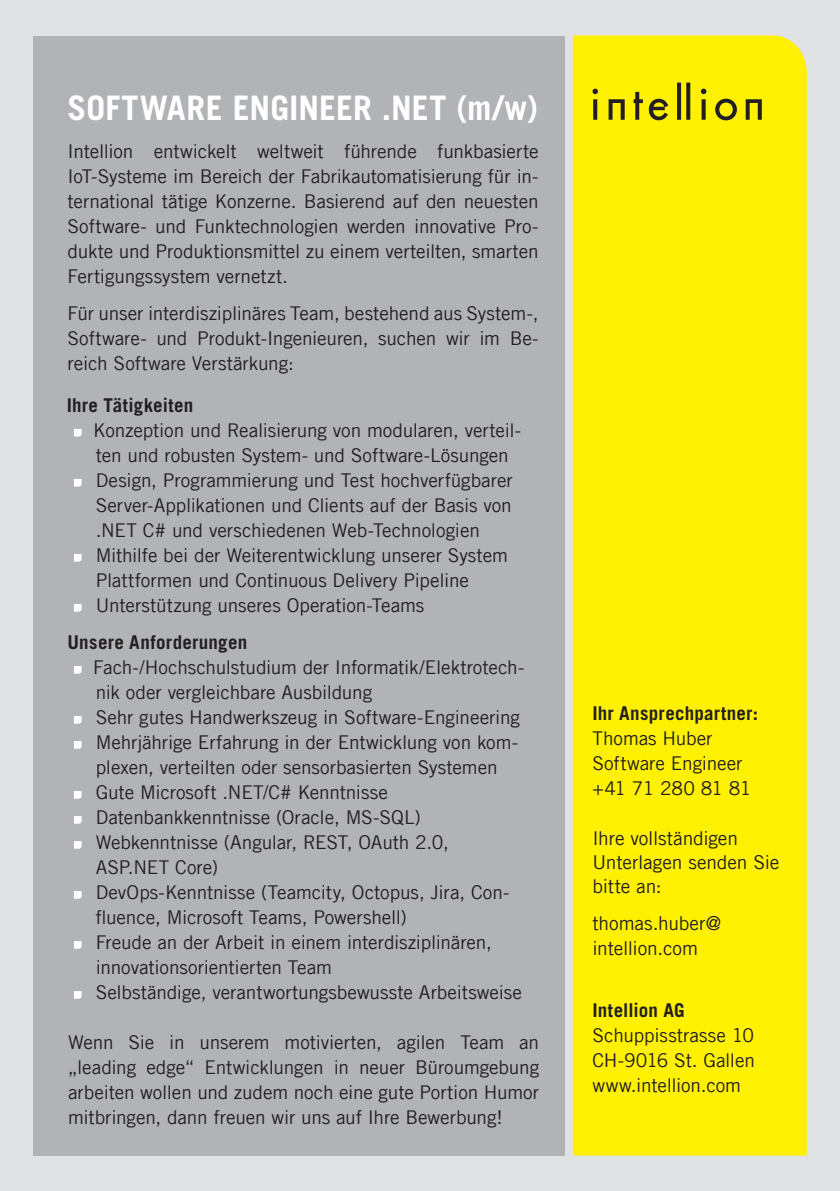
<style>
.page{position:relative;width:840px;height:1191px;background:#fff}
.page>*{position:absolute;margin:0;border:0;box-sizing:border-box;transform-origin:0 0}
.t1{font:700 33.8px "Trade Gothic LT";color:#fff}
.t2{font:19.2px/24.2px "Trade Gothic LT";letter-spacing:-.01em;color:#231f20}
.t3{font:19px/25px "Trade Gothic LT";letter-spacing:-.01em;color:#231f20}
.t4{font:700 19px/25px "Trade Gothic LT";letter-spacing:.01em;color:#231f20}
.t5{font:19px "Trade Gothic LT";letter-spacing:-.045em;color:#231f20}
.s1{font-weight:400}
</style>
<div class="page">
<div style="left:0;top:0;width:839px;height:1191px;background:#e1e2e4"></div>
<div style="left:33px;top:36px;width:531px;height:1119px;background:#b2b3b7"></div>
<div style="left:572px;top:35px;width:234px;height:1120px;background:#fff101"></div>
<svg style="left:592px;top:89px;width:5px;height:31px"></svg>
<svg style="left:608px;top:99px;width:16px;height:21px"></svg>
<svg style="left:633px;top:92px;width:9px;height:28px"></svg>
<svg style="left:648px;top:99px;width:20px;height:21px"></svg>
<svg style="left:676px;top:83px;width:14px;height:37px"></svg>
<svg style="left:700px;top:89px;width:6px;height:31px"></svg>
<svg style="left:745px;top:99px;width:16px;height:21px"></svg>
<svg style="left:714px;top:99px;width:22px;height:21px"></svg>
<svg style="left:74px;top:429px;width:8px;height:7px"></svg>
<svg style="left:74px;top:479px;width:8px;height:7px"></svg>
<svg style="left:74px;top:554px;width:8px;height:7px"></svg>
<svg style="left:74px;top:604px;width:8px;height:7px"></svg>
<svg style="left:74px;top:666px;width:8px;height:7px"></svg>
<svg style="left:74px;top:716px;width:8px;height:7px"></svg>
<svg style="left:74px;top:741px;width:8px;height:7px"></svg>
<svg style="left:74px;top:791px;width:8px;height:7px"></svg>
<svg style="left:74px;top:816px;width:8px;height:7px"></svg>
<svg style="left:74px;top:841px;width:8px;height:7px"></svg>
<svg style="left:74px;top:891px;width:8px;height:7px"></svg>
<svg style="left:74px;top:941px;width:8px;height:7px"></svg>
<svg style="left:74px;top:991px;width:8px;height:7px"></svg>
<p class="t1" style="left:67px;top:87px;width:472px">SOFTWARE ENGINEER .NET (m/w)</p>
<p class="t3" style="left:67px;top:138px;width:472px;text-align:justify">Intellion entwickelt weltweit führende funkbasierte IoT-Systeme im Bereich der Fabrikautomatisierung für in&shy;ternational tätige Konzerne. Basierend auf den neuesten Software- und Funktechnologien werden innovative Pro&shy;dukte und Produktionsmittel zu einem verteilten, smarten Fertigungssystem vernetzt.</p>
<p class="t3" style="left:67px;top:300px;width:472px;text-align:justify">Für unser interdisziplinäres Team, bestehend aus System-, Software- und Produkt-Ingenieuren, suchen wir im Be&shy;reich Software Verstärkung:</p>
<p class="t4" style="left:67px;top:392px;width:128px">Ihre Tätigkeiten</p>
<p class="t3" style="left:93px;top:417px;width:429px">Konzeption und Realisierung von modularen, verteil&shy;ten und robusten System- und Software-Lösungen</p>
<p class="t3" style="left:96px;top:467px;width:418px;text-align:justify">Design, Programmierung und Test hochverfügbarer Server-Applikationen und Clients auf der Basis von .NET C# und verschiedenen Web-Technologien</p>
<p class="t3" style="left:96px;top:542px;width:413px">Mithilfe bei der Weiterentwicklung unserer System<br>Plattformen und Continuous Delivery Pipeline</p>
<p class="t3" style="left:96px;top:592px;width:330px">Unterstützung unseres Operation-Teams</p>
<p class="t4" style="left:68px;top:629px;width:181px">Unsere Anforderungen</p>
<p class="t3" style="left:93px;top:654px;width:432px">Fach-/Hochschulstudium der Informatik/Elektrotech&shy;nik oder vergleichbare Ausbildung</p>
<p class="t3" style="left:96px;top:704px;width:425px">Sehr gutes Handwerkszeug in Software-Engineering</p>
<p class="t3" style="left:96px;top:729px;width:423px">Mehrjährige Erfahrung in der Entwicklung von kom&shy;plexen, verteilten oder sensorbasierten Systemen</p>
<p class="t3" style="left:96px;top:779px;width:293px">Gute Microsoft .NET/C# Kenntnisse</p>
<p class="t3" style="left:96px;top:804px;width:326px">Datenbankkenntnisse (Oracle, MS-SQL)</p>
<p class="t3" style="left:96px;top:829px;width:354px">Webkenntnisse (Angular, REST, OAuth 2.0,</p>
<p class="t3" style="left:96px;top:854px;width:124px">ASP.NET Core)</p>
<p class="t3" style="left:96px;top:879px;width:415px">DevOps-Kenntnisse (Teamcity, Octopus, Jira, Con&shy;fluence, Microsoft Teams, Powershell)</p>
<p class="t3" style="left:96px;top:929px;width:397px">Freude an der Arbeit in einem interdisziplinären, innovationsorientierten Team</p>
<p class="t3" style="left:96px;top:979px;width:427px">Selbständige, verantwortungsbewusste Arbeitsweise</p>
<p class="t3" style="left:68px;top:1029px;width:472px;text-align:justify">Wenn Sie in unserem motivierten, agilen Team an „leading edge“ Entwicklungen in neuer Büroumgebung arbeiten wollen und zudem noch eine gute Portion Humor mitbringen, dann freuen wir uns auf Ihre Bewerbung!</p>
<p class="t4" style="left:592px;top:701px;width:167px">Ihr Ansprechpartner:<br><span class="s1">Thomas Huber</span></p>
<p class="t3" style="left:592px;top:751px;width:151px">Software Engineer</p>
<p class="t5" style="left:592px;top:777px;width:160px">+41 71 280 81 81</p>
<p class="t2" style="left:592px;top:825px;width:188px">Ihre vollständigen<br>Unterlagen senden Sie bitte an:</p>
<p class="t2" style="left:592px;top:910px;width:130px;line-height:25px">thomas.huber@ intellion.com</p>
<p class="t4" style="left:592px;top:997px;width:94px">Intellion AG</p>
<p class="t3" style="left:592px;top:1022px;width:163px">Schuppisstrasse 10</p>
<p class="t3" style="left:592px;top:1047px;width:164px">CH-9016 St. Gallen</p>
<p class="t3" style="left:592px;top:1072px;width:150px">www.intellion.com</p>
</div>
